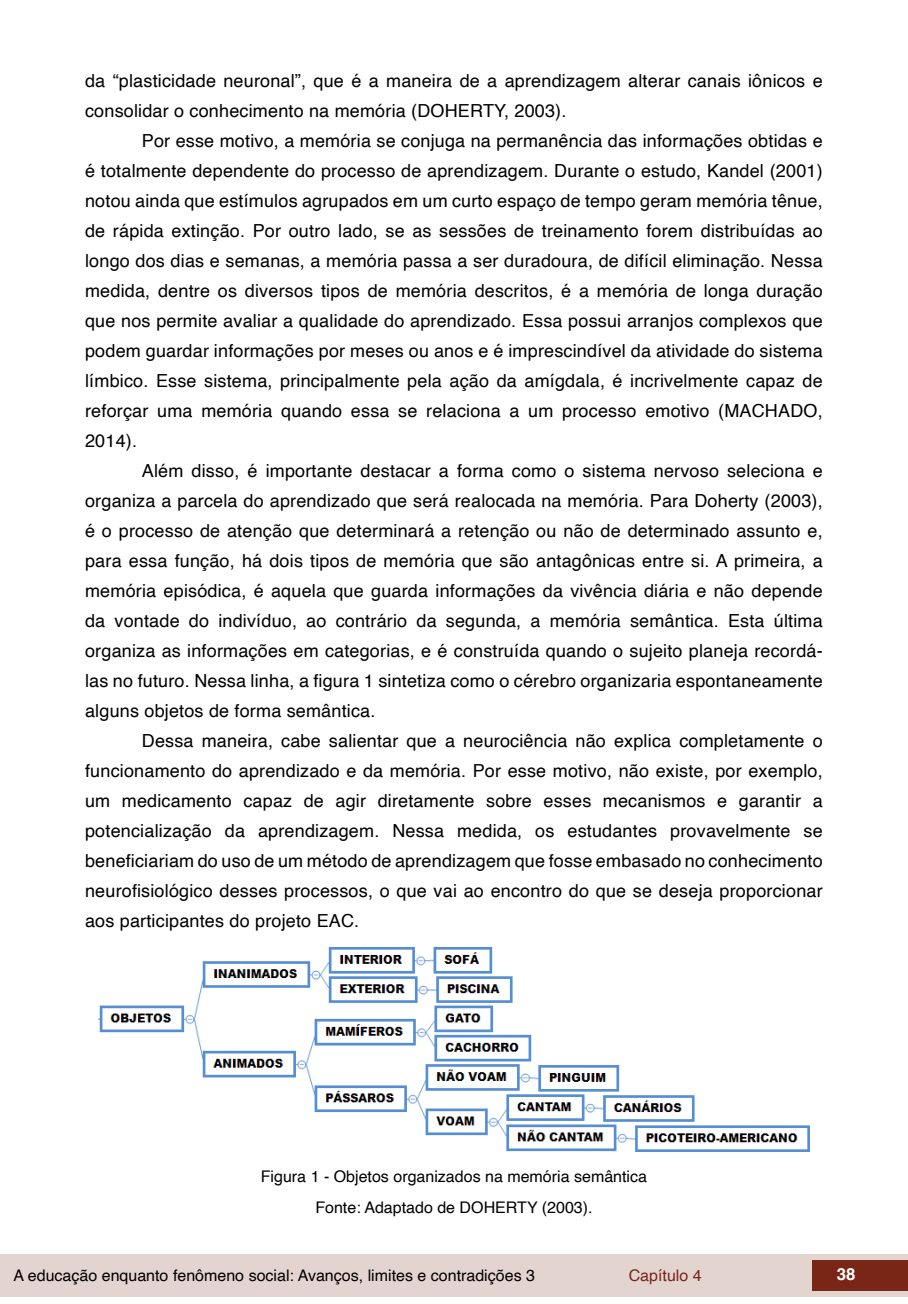
<style>
.page{position:relative;width:908px;height:1304px;background:#fff}
.page>*{position:absolute;margin:0;border:0;box-sizing:border-box;transform-origin:0 0}
.t1{font:18px/30px "Helvetica";letter-spacing:.01em;color:#000;text-align:justify}
.t2{font:700 16.8px "Helvetica";color:#fff}
.t3{font:16px/30.6px "Helvetica";color:#000;text-align:center}
.t4{font:16px "Helvetica";color:#7a2616}
</style>
<div class="page">
<div style="left:0;top:1254px;width:906px;height:43px;background:#e4d4d0"></div>
<div style="left:812px;top:1261px;width:95px;height:30px;background:#7a2616"></div>
<img style="left:98px;top:947px;width:711px;height:205px">
<p class="t1" style="left:85px;top:66px;width:738px">da “plasticidade neuronal”, que é a maneira de a aprendizagem alterar canais iônicos e consolidar o conhecimento na memória (DOHERTY, 2003).</p>
<p class="t1" style="left:85px;top:126px;width:738px;text-indent:57px">Por esse motivo, a memória se conjuga na permanência das informações obtidas e é totalmente dependente do processo de aprendizagem. Durante o estudo, Kandel (2001) notou ainda que estímulos agrupados em um curto espaço de tempo geram memória tênue, de rápida extinção. Por outro lado, se as sessões de treinamento forem distribuídas ao longo dos dias e semanas, a memória passa a ser duradoura, de difícil eliminação. Nessa medida, dentre os diversos tipos de memória descritos, é a memória de longa duração que nos permite avaliar a qualidade do aprendizado. Essa possui arranjos complexos que podem guardar informações por meses ou anos e é imprescindível da atividade do sistema límbico. Esse sistema, principalmente pela ação da amígdala, é incrivelmente capaz de reforçar uma memória quando essa se relaciona a um processo emotivo (MACHADO, 2014).</p>
<p class="t1" style="left:85px;top:457px;width:738px;text-indent:57px">Além disso, é importante destacar a forma como o sistema nervoso seleciona e organiza a parcela do aprendizado que será realocada na memória. Para Doherty (2003), é o processo de atenção que determinará a retenção ou não de determinado assunto e, para essa função, há dois tipos de memória que são antagônicas entre si. A primeira, a memória episódica, é aquela que guarda informações da vivência diária e não depende da vontade do indivíduo, ao contrário da segunda, a memória semântica. Esta última organiza as informações em categorias, e é construída quando o sujeito planeja recordá&shy;las no futuro. Nessa linha, a figura 1 sintetiza como o cérebro organizaria espontaneamente alguns objetos de forma semântica.</p>
<p class="t1" style="left:85px;top:727px;width:738px;text-indent:57px">Dessa maneira, cabe salientar que a neurociência não explica completamente o funcionamento do aprendizado e da memória. Por esse motivo, não existe, por exemplo, um medicamento capaz de agir diretamente sobre esses mecanismos e garantir a potencialização da aprendizagem. Nessa medida, os estudantes provavelmente se beneficiariam do uso de um método de aprendizagem que fosse embasado no conhecimento neurofisiológico desses processos, o que vai ao encontro do que se deseja proporcionar aos participantes do projeto EAC.</p>
<p class="t3" style="left:261px;top:1162px;width:387px">Figura 1 - Objetos organizados na memória semântica<br>Fonte: Adaptado de DOHERTY (2003).</p>
<p class="t3" style="left:14px;top:1260px;width:522px">A educação enquanto fenômeno social: Avanços, limites e contradições 3</p>
<p class="t4" style="left:628px;top:1263px;width:74px">Capítulo 4</p>
<p class="t2" style="left:836px;top:1264px;width:20px">38</p>
</div>
